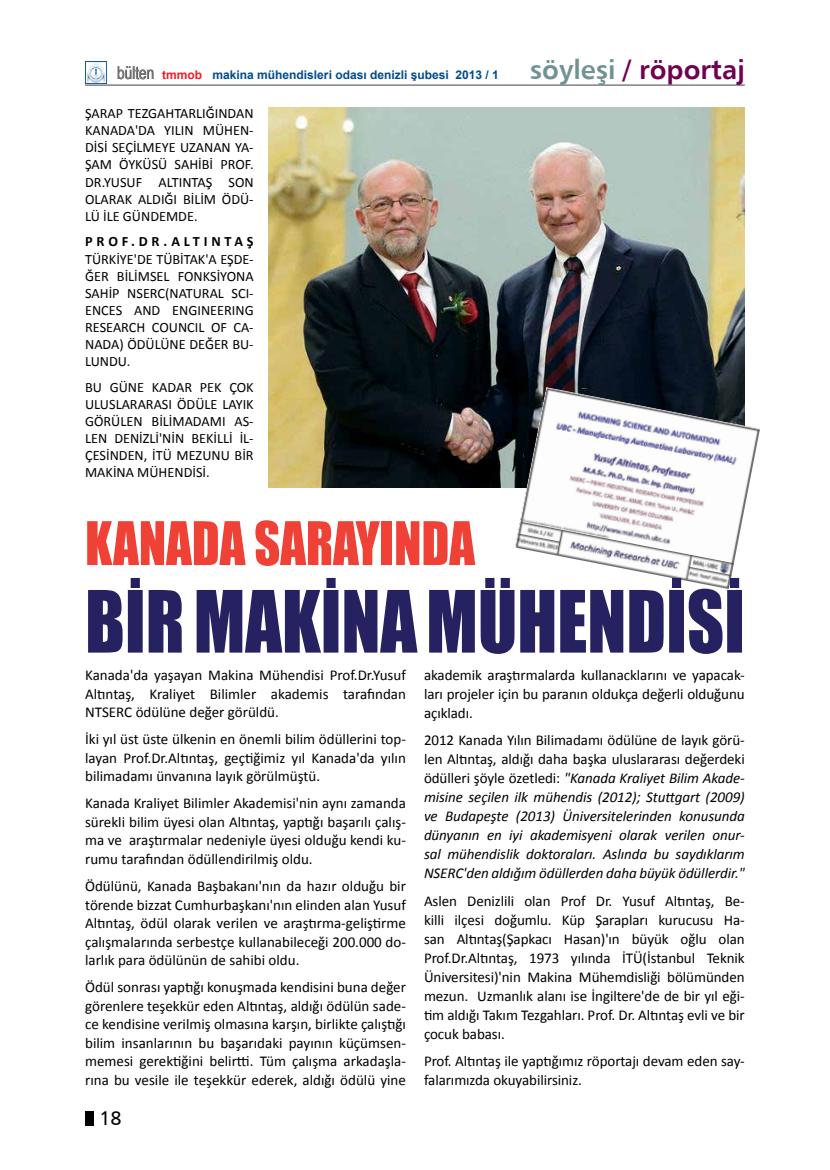
<style>
.page{position:relative;width:830px;height:1170px;background:#fff}
.page>*{position:absolute;margin:0;border:0;box-sizing:border-box;transform-origin:0 0}
.t1{font:79.2px "Impact";color:#262262;scale:.91 1}
.t2{font:55.5px "Impact";color:#ef4136;scale:.91 1}
.t3{font:27px "Humanist 777 BT Bold B";color:#700052}
.t4{font:19.5px "Humanist 777 BT Roman B";color:#000}
.t5{font:15px/18.6px "Calibri";color:#000;text-align:justify}
.t6{font:italic 15px/18.9px "Calibri";letter-spacing:-.005em;color:#000;text-align:justify}
.t7{font:14.25px/17.1px "Calibri";color:#000;text-align:justify}
.t8{font:700 14.25px "Calibri";letter-spacing:.27em;color:#000}
.t9{font:700 12px "Arial";color:#004b8d}
.s1{font-family:"Arial Narrow";font-weight:400;font-size:17.7px;color:#000}
.s2{color:#ed1d24}
.s3{color:#709294}
.s4{font-style:normal}
</style>
<div class="page">
<div style="left:85px;top:1110px;width:9px;height:14px;background:#000"></div>
<hr style="left:85px;top:85px;width:659px;height:1px;background:#414042">
<img style="left:85px;top:62px;width:21px;height:21px">
<img style="left:268px;top:107px;width:476px;height:381px">
<img style="left:514px;top:387px;width:245px;height:202px">
<p class="t9" style="left:117px;top:66px;width:383px"><span class="s1">bülten</span> <span class="s2">tmmob</span> makina mühendisleri odası denizli şubesi 2013 / 1</p>
<h3 class="t3" style="left:529px;top:52px;width:216px"><span class="s3">söyleşi</span> / röportaj</h3>
<p class="t7" style="left:85px;top:105px;width:170px">ŞARAP TEZGAHTARLIĞINDAN KANADA'DA YILIN MÜHEN-DİSİ SEÇİLMEYE UZANAN YA-ŞAM ÖYKÜSÜ SAHİBİ PROF.<br>DR.YUSUF ALTINTAŞ SON OLARAK ALDIĞI BİLİM ÖDÜ-LÜ İLE GÜNDEMDE.</p>
<p class="t8" style="left:85px;top:232px;width:170px">PROF.DR.ALTINTAŞ</p>
<p class="t7" style="left:85px;top:250px;width:170px">TÜRKİYE'DE TÜBİTAK'A EŞDE-ĞER BİLİMSEL FONKSİYONA SAHİP NSERC(NATURAL SCI-ENCES AND ENGINEERING RESEARCH COUNCIL OF CA-NADA) ÖDÜLÜNE DEĞER BU-LUNDU.</p>
<p class="t7" style="left:85px;top:378px;width:170px">BU GÜNE KADAR PEK ÇOK ULUSLARARASI ÖDÜLE LAYIK GÖRÜLEN BİLİMADAMI AS-LEN DENİZLİ'NİN BEKİLLİ İL-ÇESİNDEN, İTÜ MEZUNU BİR MAKİNA MÜHENDİSİ.</p>
<h2 class="t2" style="left:85px;top:500px;width:429px">KANADA SARAYINDA</h2>
<h1 class="t1" style="left:85px;top:560px;width:726px">BİR MAKİNA MÜHENDİSİ</h1>
<p class="t5" style="left:85px;top:665px;width:322px">Kanada'da yaşayan Makina Mühendisi Prof.Dr.Yusuf Altıntaş, Kraliyet Bilimler akademis tarafından NTSERC ödülüne değer görüldü.</p>
<p class="t5" style="left:85px;top:730px;width:322px">İki yıl üst üste ülkenin en önemli bilim ödüllerini top&shy;layan Prof.Dr.Altıntaş, geçtiğimiz yıl Kanada'da yılın bilimadamı ünvanına layık görülmüştü.</p>
<p class="t5" style="left:85px;top:794px;width:322px">Kanada Kraliyet Bilimler Akademisi'nin aynı zamanda sürekli bilim üyesi olan Altıntaş, yaptığı başarılı çalış&shy;ma ve araştırmalar nedeniyle üyesi olduğu kendi ku&shy;rumu tarafından ödüllendirilmiş oldu.</p>
<p class="t5" style="left:85px;top:876px;width:322px">Ödülünü, Kanada Başbakanı'nın da hazır olduğu bir törende bizzat Cumhurbaşkanı'nın elinden alan Yusuf Altıntaş, ödül olarak verilen ve araştırma-geliştirme çalışmalarında serbestçe kullanabileceği 200.000 do&shy;larlık para ödülünün de sahibi oldu.</p>
<p class="t5" style="left:85px;top:977px;width:322px">Ödül sonrası yaptığı konuşmada kendisini buna değer görenlere teşekkür eden Altıntaş, aldığı ödülün sade&shy;ce kendisine verilmiş olmasına karşın, birlikte çalıştığı bilim insanlarının bu başarıdaki payının küçümsen&shy;memesi gerektiğini belirtti. Tüm çalışma arkadaşla&shy;rına bu vesile ile teşekkür ederek, aldığı ödülü yine</p>
<h3 class="t4" style="left:99px;top:1106px;width:24px">18</h3>
<p class="t5" style="left:424px;top:665px;width:322px">akademik araştırmalarda kullanacklarını ve yapacak&shy;ları projeler için bu paranın oldukça değerli olduğunu açıkladı.</p>
<p class="t6" style="left:424px;top:730px;width:322px"><span class="s4">2012 Kanada Yılın Bilimadamı ödülüne de layık görü&shy;len Altıntaş, aldığı daha başka uluslararası değerdeki ödülleri şöyle özetledi:</span> "Kanada Kraliyet Bilim Akade&shy;misine seçilen ilk mühendis (2012); Stuttgart (2009) ve Budapeşte (2013) Üniversitelerinden konusunda dünyanın en iyi akademisyeni olarak verilen onur&shy;sal mühendislik doktoraları. Aslında bu saydıklarım NSERC'den aldığım ödüllerden daha büyük ödüllerdir."</p>
<p class="t5" style="left:424px;top:891px;width:322px">Aslen Denizlili olan Prof Dr. Yusuf Altıntaş, Be&shy;killi ilçesi doğumlu. Küp Şarapları kurucusu Ha&shy;san Altıntaş(Şapkacı Hasan)'ın büyük oğlu olan Prof.Dr.Altıntaş, 1973 yılında İTÜ(İstanbul Teknik Üniversitesi)'nin Makina Mühemdisliği bölümünden mezun. Uzmanlık alanı ise İngiltere'de de bir yıl eği&shy;tim aldığı Takım Tezgahları. Prof. Dr. Altıntaş evli ve bir çocuk babası.</p>
<p class="t5" style="left:424px;top:1051px;width:322px">Prof. Altıntaş ile yaptığımız röportajı devam eden say&shy;falarımızda okuyabilirsiniz.</p>
</div>
